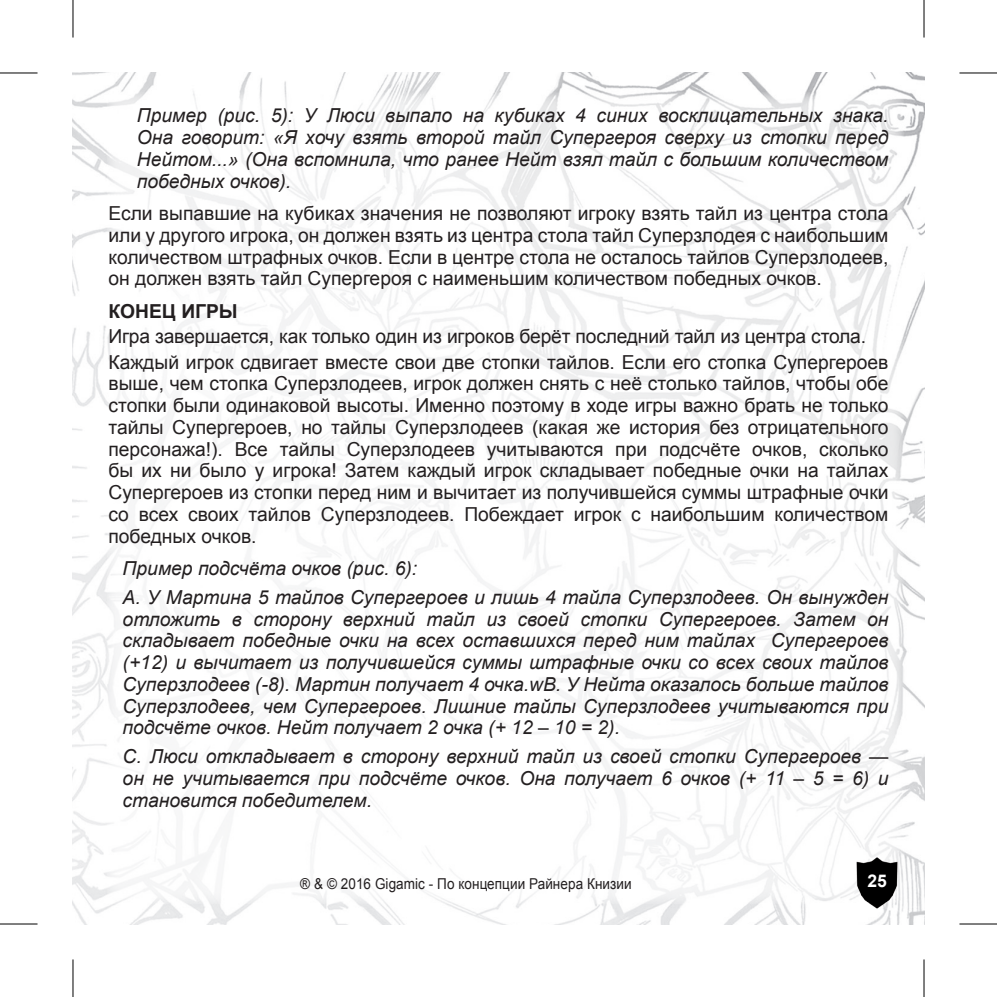
<style>
.page{position:relative;width:997px;height:997px;background:#fff}
.page>*{position:absolute;margin:0;border:0;box-sizing:border-box;transform-origin:0 0}
.t1{font:19.25px/21.8px "Arial";color:#231f20;text-align:justify}
.t2{font:italic 19.25px/21.8px "Arial";color:#231f20;text-align:justify}
.t3{font:700 19.25px "Arial";color:#231f20}
.t4{font:700 17.5px "Arial";color:#fff}
.t5{font:15px "Arial";letter-spacing:.005em;color:#231f20;scale:.9 1}
</style>
<div class="page">
<img style="left:73px;top:73px;width:850px;height:850px">
<div style="left:107px;top:93px;width:796px;height:811px;background:#fff"></div>
<img style="left:841px;top:846px;width:71px;height:71px">
<hr style="left:0;top:73px;width:38px;height:1px;background:#000">
<hr style="left:959px;top:73px;width:37px;height:1px;background:#000">
<hr style="left:0;top:923px;width:38px;height:1px;background:#000">
<hr style="left:959px;top:923px;width:37px;height:1px;background:#000">
<hr style="left:73px;top:0;width:1px;height:38px;background:#000">
<hr style="left:73px;top:959px;width:1px;height:37px;background:#000">
<hr style="left:923px;top:0;width:1px;height:38px;background:#000">
<hr style="left:923px;top:959px;width:1px;height:37px;background:#000">
<p class="t2" style="left:137px;top:105px;width:753px">Пример (рис. 5): У Люси выпало на кубиках 4 синих восклицательных знака.<br>Она говорит: «Я хочу взять второй тайл Супергероя сверху из стопки перед Нейтом...» (Она вспомнила, что ранее Нейт взял тайл с большим количеством победных очков).</p>
<p class="t1" style="left:108px;top:203px;width:781px">Если выпавшие на кубиках значения не позволяют игроку взять тайл из центра стола или у другого игрока, он должен взять из центра стола тайл Суперзлодея с наибольшим количеством штрафных очков. Если в центре стола не осталось тайлов Суперзлодеев, он должен взять тайл Супергероя с наименьшим количеством победных очков.</p>
<p class="t3" style="left:108px;top:298px;width:131px">КОНЕЦ ИГРЫ</p>
<p class="t1" style="left:108px;top:326px;width:759px">Игра завершается, как только один из игроков берёт последний тайл из центра стола.</p>
<p class="t1" style="left:108px;top:351px;width:781px">Каждый игрок сдвигает вместе свои две стопки тайлов. Если его стопка Супергероев выше, чем стопка Суперзлодеев, игрок должен снять с неё столько тайлов, чтобы обе стопки были одинаковой высоты. Именно поэтому в ходе игры важно брать не только тайлы Супергероев, но тайлы Суперзлодеев (какая же история без отрицательного персонажа!). Все тайлы Суперзлодеев учитываются при подсчёте очков, сколько бы их ни было у игрока! Затем каждый игрок складывает победные очки на тайлах Супергероев из стопки перед ним и вычитает из получившейся суммы штрафные очки со всех своих тайлов Суперзлодеев. Побеждает игрок с наибольшим количеством победных очков.</p>
<p class="t2" style="left:123px;top:557px;width:296px">Пример подсчёта очков (рис. 6):</p>
<p class="t2" style="left:123px;top:586px;width:767px">A. У Мартина 5 тайлов Супергероев и лишь 4 тайла Суперзлодеев. Он вынужден отложить в сторону верхний тайл из своей стопки Супергероев. Затем он складывает победные очки на всех оставшихся перед ним тайлах Супергероев (+12) и вычитает из получившейся суммы штрафные очки со всех своих тайлов Суперзлодеев (-8). Мартин получает 4 очка.wB. У Нейта оказалось больше тайлов Суперзлодеев, чем Супергероев. Лишние тайлы Суперзлодеев учитываются при подсчёте очков. Нейт получает 2 очка (+ 12 – 10 = 2).</p>
<p class="t2" style="left:123px;top:745px;width:767px">C. Люси откладывает в сторону верхний тайл из своей стопки Супергероев — он не учитывается при подсчёте очков. Она получает 6 очков (+ 11 – 5 = 6) и становится победителем.</p>
<p class="t5" style="left:300px;top:873px;width:369px">® &amp; © 2016 Gigamic - По концепции Райнера Книзии</p>
<p class="t4" style="left:867px;top:869px;width:21px">25</p>
</div>
